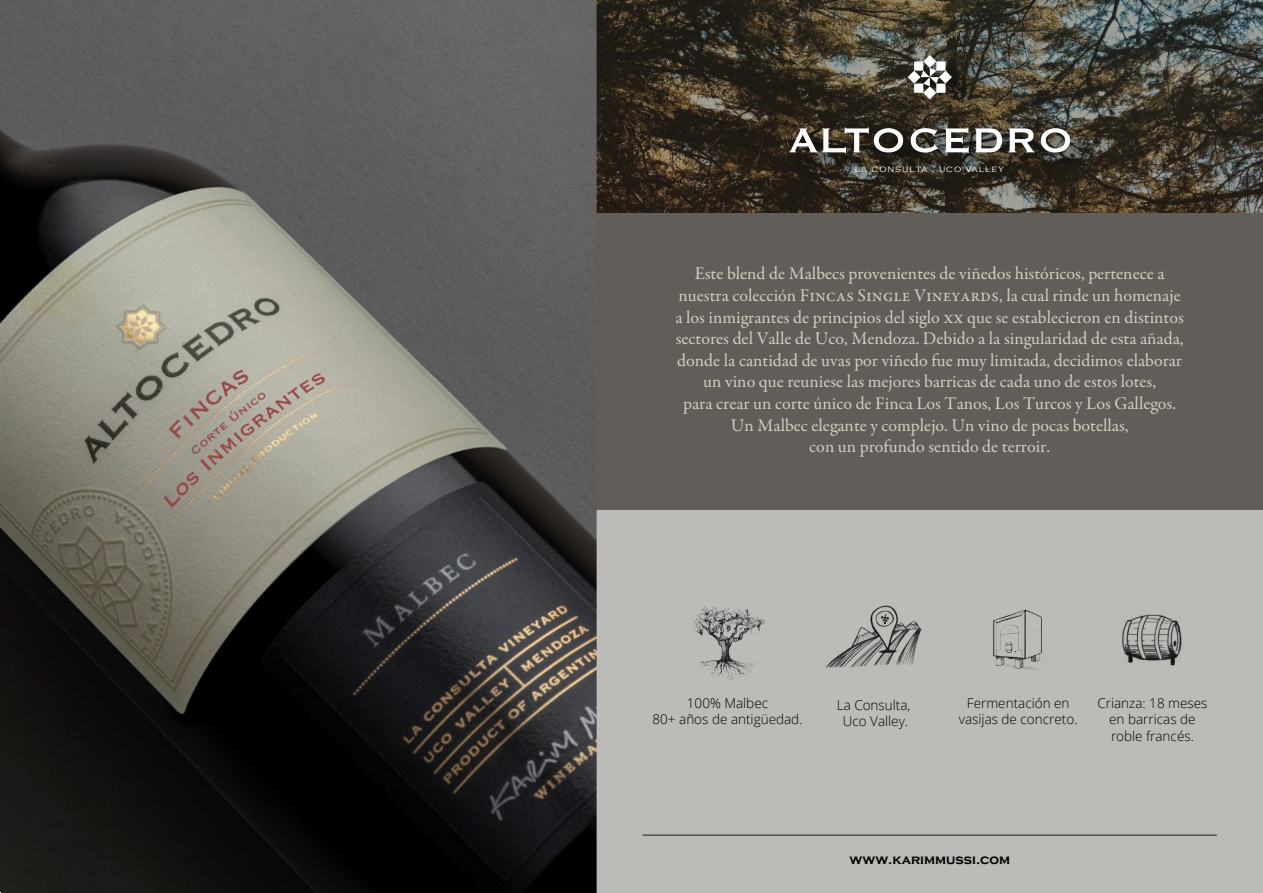
<style>
.page{position:relative;width:1263px;height:893px;background:#fff}
.page>*{position:absolute;margin:0;border:0;box-sizing:border-box;transform-origin:0 0}
.t1{font:18px/21.6px "Garamond Premr Pro";color:#d2cfc2;text-align:center}
.t2{font:300 13.5px/16.2px "Open Sans";color:#000;text-align:center}
.t3{font:700 13.5px "Copperplate Gothic";color:#000}
.t4{font:300 9.6px "Copperplate Gothic";letter-spacing:.1em;color:#fff}
</style>
<div class="page">
<div style="left:597px;top:510px;width:666px;height:383px;background:#bcbbb8"></div>
<div style="left:597px;top:213px;width:666px;height:297px;background:#635d59"></div>
<svg style="left:598px;top:0;width:665px;height:211px;background:#3d392f"></svg>
<img style="left:0;top:0;width:597px;height:893px">
<img style="left:694px;top:607px;width:71px;height:74px">
<img style="left:825px;top:605px;width:97px;height:63px">
<img style="left:993px;top:609px;width:49px;height:61px">
<img style="left:1122px;top:614px;width:60px;height:52px">
<img style="left:777px;top:43px;width:326px;height:165px">
<svg style="left:908px;top:55px;width:44px;height:44px"></svg>
<svg style="left:789px;top:127px;width:281px;height:26px"></svg>
<hr style="left:643px;top:835px;width:574px;height:1px;background:#221e20">
<p class="t4" style="left:855px;top:164px;width:151px">la consulta . uco valley</p>
<p class="t1" style="left:675px;top:263px;width:510px">Este blend de Malbecs provenientes de viñedos históricos, pertenece a nuestra colección Fincas Single Vineyards, la cual rinde un homenaje a los inmigrantes de principios del siglo xx que se establecieron en distintos sectores del Valle de Uco, Mendoza. Debido a la singularidad de esta añada, donde la cantidad de uvas por viñedo fue muy limitada, decidimos elaborar un vino que reuniese las mejores barricas de cada uno de estos lotes,<br>para crear un corte único de Finca Los Tanos, Los Turcos y Los Gallegos.<br>Un Malbec elegante y complejo. Un vino de pocas botellas,<br>con un profundo sentido de terroir.</p>
<p class="t2" style="left:652px;top:695px;width:151px">100% Malbec<br>80+ años de antigüedad.</p>
<p class="t2" style="left:837px;top:696px;width:75px">La Consulta,<br>Uco Valley.</p>
<p class="t2" style="left:959px;top:695px;width:120px">Fermentación en vasijas de concreto.</p>
<p class="t2" style="left:1097px;top:695px;width:112px">Crianza: 18 meses en barricas de roble francés.</p>
<p class="t3" style="left:849px;top:852px;width:162px">www.karimmussi.com</p>
</div>
